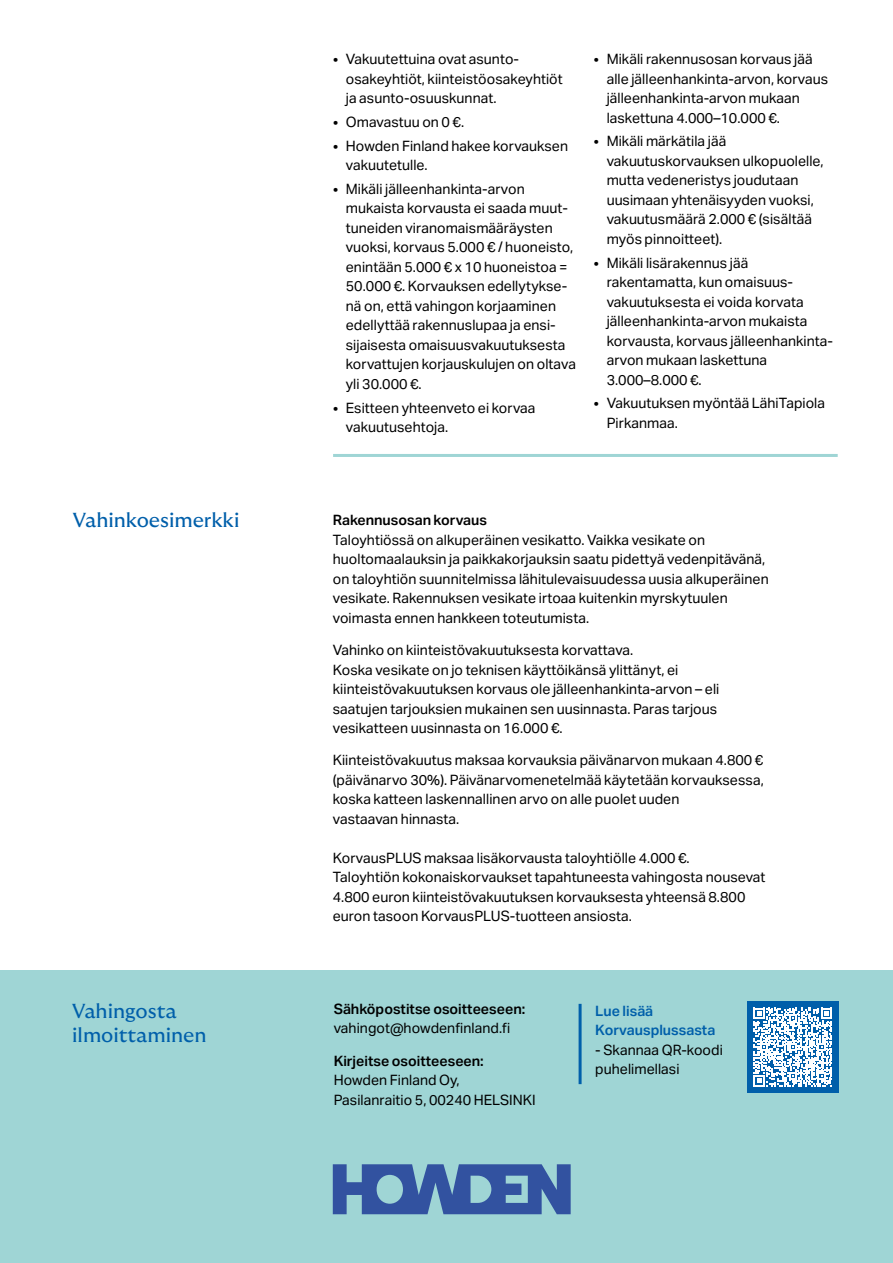
<style>
.page{position:relative;width:893px;height:1263px;background:#fff}
.page>*{position:absolute;margin:0;border:0;box-sizing:border-box;transform-origin:0 0}
.t1{font:20.25px/24px "GT Ultra Median";color:#005faa}
.t2{font:14.25px/19.5px "Aktiv Grotesk";color:#000}
.t3{font:600 14.25px "Aktiv Grotesk";color:#000}
.t4{font:600 14.25px/19.5px "Aktiv Grotesk";color:#005faa}
</style>
<div class="page">
<div style="left:0;top:971px;width:893px;height:292px;background:#9fd5d5"></div>
<div style="left:747px;top:1001px;width:91px;height:92px;background:#005faa"></div>
<svg style="left:753px;top:1008px;width:79px;height:78px"></svg>
<hr style="left:333px;top:454px;width:505px;height:3px;background:#9fd5d5">
<hr style="left:579px;top:1004px;width:3px;height:80px;background:#005faa">
<svg style="left:333px;top:1164px;width:238px;height:50px"></svg>
<h1 class="t1" style="left:73px;top:508px;width:168px">Vahinkoesimerkki</h1>
<p class="t2" style="left:346px;top:50px;width:218px;text-indent:-13px">• Vakuutettuina ovat asunto&shy;osakeyhtiöt, kiinteistöosakeyhtiöt ja asunto-osuuskunnat.</p>
<p class="t2" style="left:333px;top:112px;width:133px">• Omavastuu on 0 €.</p>
<p class="t2" style="left:346px;top:136px;width:224px;text-indent:-13px">• Howden Finland hakee korvauksen vakuutetulle.</p>
<p class="t2" style="left:346px;top:179px;width:232px;text-indent:-13px">• Mikäli jälleenhankinta-arvon mukaista korvausta ei saada muut&shy;tuneiden viranomaismääräysten vuoksi, korvaus 5.000 € / huoneisto, enintään 5.000 € x 10 huoneistoa =<br>50.000 €. Korvauksen edellytykse&shy;nä on, että vahingon korjaaminen edellyttää rakennuslupaa ja ensi&shy;sijaisesta omaisuusvakuutuksesta korvattujen korjauskulujen on oltava yli 30.000 €.</p>
<p class="t2" style="left:346px;top:398px;width:191px;text-indent:-13px">• Esitteen yhteenveto ei korvaa vakuutusehtoja.</p>
<p class="t2" style="left:607px;top:49px;width:223px;text-indent:-13px">• Mikäli rakennusosan korvaus jää alle jälleenhankinta-arvon, korvaus jälleenhankinta-arvon mukaan laskettuna 4.000–10.000 €.</p>
<p class="t2" style="left:607px;top:132px;width:218px;text-indent:-13px">• Mikäli märkätila jää vakuutuskorvauksen ulkopuolelle, mutta vedeneristys joudutaan uusimaan yhtenäisyyden vuoksi, vakuutusmäärä 2.000 € (sisältää myös pinnoitteet).</p>
<p class="t2" style="left:607px;top:253px;width:228px;text-indent:-13px">• Mikäli lisärakennus jää rakentamatta, kun omaisuus&shy;vakuutuksesta ei voida korvata jälleenhankinta-arvon mukaista korvausta, korvaus jälleenhankinta&shy;arvon mukaan laskettuna<br>3.000–8.000 €.</p>
<p class="t2" style="left:607px;top:394px;width:220px;text-indent:-13px">• Vakuutuksen myöntää LähiTapiola<br>Pirkanmaa.</p>
<p class="t3" style="left:333px;top:512px;width:156px">Rakennusosan korvaus</p>
<p class="t2" style="left:333px;top:530px;width:437px">Taloyhtiössä on alkuperäinen vesikatto. Vaikka vesikate on huoltomaalauksin ja paikkakorjauksin saatu pidettyä vedenpitävänä, on taloyhtiön suunnitelmissa lähitulevaisuudessa uusia alkuperäinen vesikate. Rakennuksen vesikate irtoaa kuitenkin myrskytuulen voimasta ennen hankkeen toteutumista.</p>
<p class="t2" style="left:333px;top:640px;width:388px">Vahinko on kiinteistövakuutuksesta korvattava.<br>Koska vesikate on jo teknisen käyttöikänsä ylittänyt, ei kiinteistövakuutuksen korvaus ole jälleenhankinta-arvon – eli saatujen tarjouksien mukainen sen uusinnasta. Paras tarjous vesikatteen uusinnasta on 16.000 €.</p>
<p class="t2" style="left:333px;top:751px;width:433px">Kiinteistövakuutus maksaa korvauksia päivänarvon mukaan 4.800 € (päivänarvo 30%). Päivänarvomenetelmää käytetään korvauksessa, koska katteen laskennallinen arvo on alle puolet uuden<br>vastaavan hinnasta.</p>
<p class="t2" style="left:333px;top:848px;width:434px">KorvausPLUS maksaa lisäkorvausta taloyhtiölle 4.000 €.<br>Taloyhtiön kokonaiskorvaukset tapahtuneesta vahingosta nousevat 4.800 euron kiinteistövakuutuksen korvauksesta yhteensä 8.800 euron tasoon KorvausPLUS-tuotteen ansiosta.</p>
<h1 class="t1" style="left:72px;top:999px;width:136px">Vahingosta ilmoittaminen</h1>
<p class="t4" style="left:595px;top:1001px;width:121px">Lue lisää<br>Korvausplussasta</p>
<p class="t2" style="left:595px;top:1040px;width:129px">- Skannaa QR-koodi puhelimellasi</p>
<p class="t3" style="left:334px;top:1001px;width:193px">Sähköpostitse osoitteeseen:</p>
<p class="t2" style="left:334px;top:1019px;width:178px">vahingot@howdenfinland.fi</p>
<p class="t3" style="left:334px;top:1052px;width:152px">Kirjeitse osoitteeseen:</p>
<p class="t2" style="left:334px;top:1070px;width:203px">Howden Finland Oy,<br>Pasilanraitio 5, 00240 HELSINKI</p>
</div>
